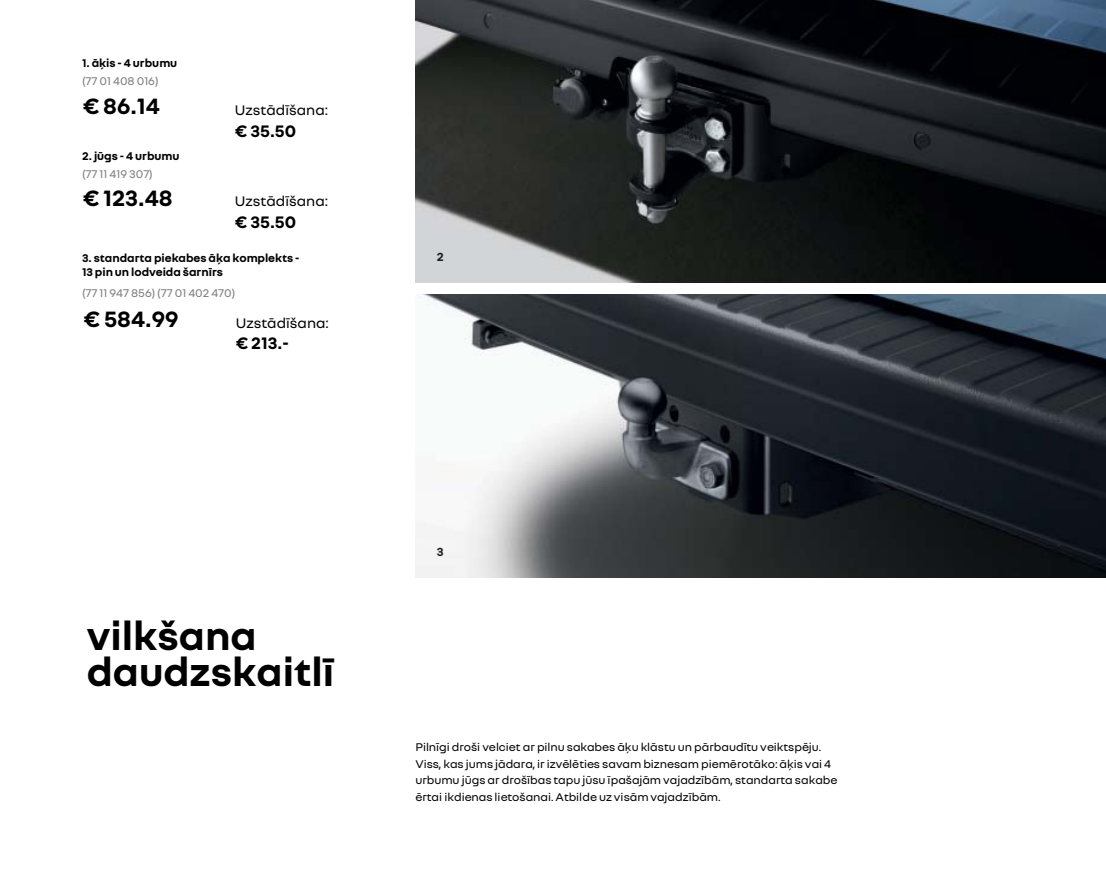
<style>
.page{position:relative;width:1106px;height:872px;background:#fff}
.page>*{position:absolute;margin:0;border:0;box-sizing:border-box;transform-origin:0 0}
.t1{font:700 42px/36.2px "Nouvel R";color:#000}
.t2{font:700 24px "Nouvel R";color:#000}
.t3{font:700 18px "Nouvel R";color:#000}
.t4{font:15px "Nouvel R";color:#000}
.t5{font:700 12.75px "Nouvel R";color:#231f20}
.t6{font:12px/16.5px "Nouvel R";color:#000}
.t7{font:700 12px/14.4px "Nouvel R";color:#000}
.t8{font:12px "Nouvel R";color:#7f7f7f}
.s1{font-style:inherit}
</style>
<div class="page">
<img style="left:415px;top:0;width:691px;height:282px">
<img style="left:415px;top:295px;width:691px;height:282px">
<p class="t7" style="left:82px;top:55px;width:97px">1. āķis - 4 urbumu</p>
<p class="t8" style="left:82px;top:73px;width:78px">(77 01 408 016)</p>
<h2 class="t2" style="left:83px;top:91px;width:79px">€ 86.14</h2>
<p class="t4" style="left:235px;top:100px;width:95px">Uzstādīšana:</p>
<h3 class="t3" style="left:235px;top:119px;width:63px">€ 35.50</h3>
<p class="t7" style="left:82px;top:148px;width:99px">2. jūgs - 4 urbumu</p>
<p class="t8" style="left:82px;top:167px;width:72px">(77 11 419 307)</p>
<h2 class="t2" style="left:83px;top:182px;width:92px">€ 123.48</h2>
<p class="t4" style="left:235px;top:192px;width:95px">Uzstādīšana:</p>
<h3 class="t3" style="left:235px;top:210px;width:63px">€ 35.50</h3>
<p class="t7" style="left:82px;top:250px;width:219px">3. standarta piekabes āķa komplekts -<br>13 pin un lodveida šarnīrs</p>
<p class="t8" style="left:82px;top:285px;width:155px">(77 11 947 856) (77 01 402 470)</p>
<h2 class="t2" style="left:83px;top:304px;width:96px">€ 584.99</h2>
<p class="t4" style="left:236px;top:313px;width:95px">Uzstādīšana:</p>
<h3 class="t3" style="left:236px;top:332px;width:54px">€ 213.<span class="s1">-</span></h3>
<h1 class="t1" style="left:87px;top:615px;width:249px">vilkšana daudzskaitlī</h1>
<p class="t5" style="left:437px;top:252px;width:9px">2</p>
<p class="t5" style="left:437px;top:547px;width:8px">3</p>
<p class="t6" style="left:415px;top:738px;width:424px">Pilnīgi droši velciet ar pilnu sakabes āķu klāstu un pārbaudītu veiktspēju.<br>Viss, kas jums jādara, ir izvēlēties savam biznesam piemērotāko: āķis vai 4 urbumu jūgs ar drošības tapu jūsu īpašajām vajadzībām, standarta sakabe ērtai ikdienas lietošanai. Atbilde uz visām vajadzībām.</p>
</div>
